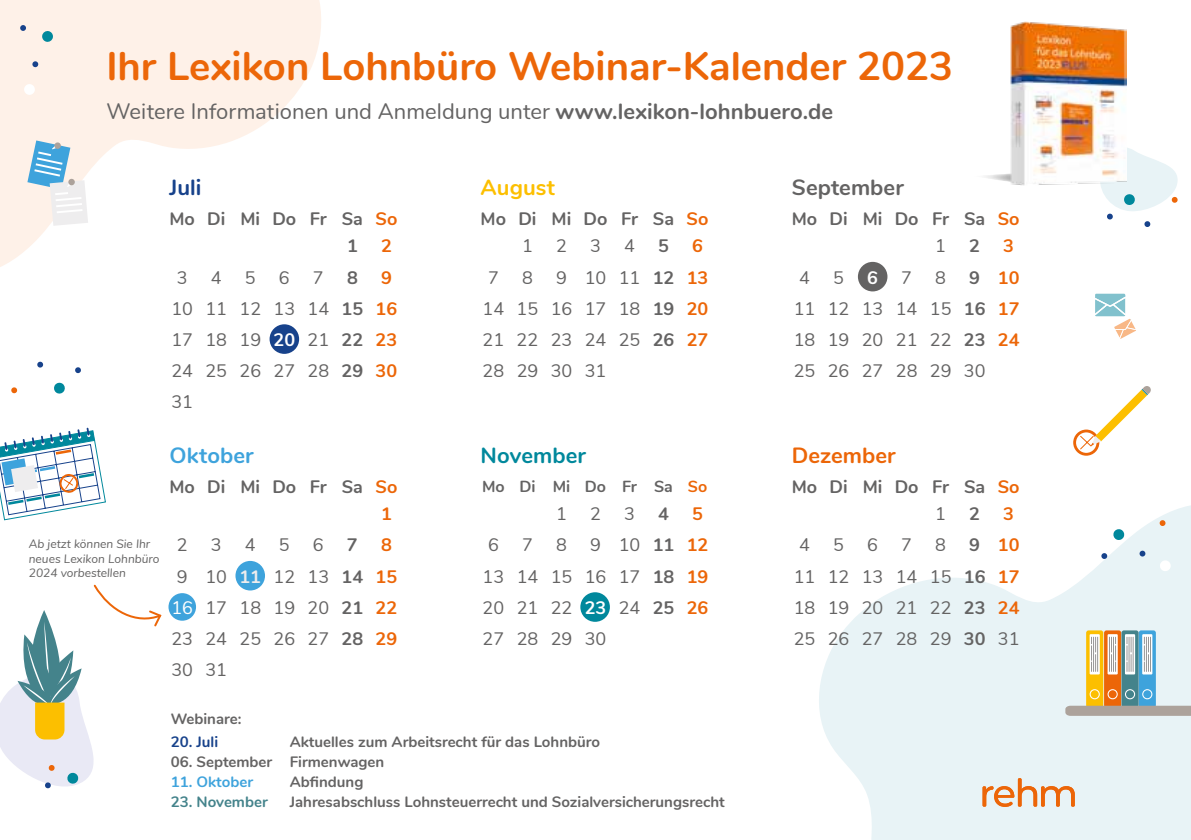
<style>
.page{position:relative;width:1191px;height:840px;background:#fff}
.page>*{position:absolute;margin:0;border:0;box-sizing:border-box;transform-origin:0 0}
.t1{font:700 40px "Nunito";color:#ec6608}
.t2{font:22px "Nunito";color:#646363}
.t3{font:700 22px "Nunito";letter-spacing:.005em;color:#646363}
.t4{font:700 22px "Nunito";letter-spacing:.005em;color:#00889c}
.t5{font:700 22px "Nunito";letter-spacing:.005em;color:#ec6608}
.t6{font:700 22px "Nunito";letter-spacing:.005em;color:#3ea3dc}
.t7{font:700 22px "Nunito";color:#fcbf00}
.t8{font:700 22px "Nunito";color:#17428b}
.t9{font:18px/31.2px "Nunito";color:#646363;text-align:justify}
.t10{font:700 18px/27.6px "Nunito";color:#646363}
.t11{font:700 18px "Nunito";color:#ec6608}
.t12{font:700 18px "Nunito";color:#fff}
.t13{font:700 16px "Nunito";color:#646363}
.t14{font:700 15px "Nunito";color:#646363}
.t15{font:700 15px "Nunito";color:#44838b}
.t16{font:700 15px "Nunito";color:#3ea3dc}
.t17{font:700 15px "Nunito";color:#17428b}
.t18{font:italic 12px/14.4px "Nunito";color:#646363}
.s1{font-weight:700}
.s2{color:#ec6608}
.s3{font-weight:700;color:#ec6608}
.s4{font-weight:700;color:#fff}
.s5{font-weight:400}
.s6{font-weight:700;color:#eeedee}
.s7{color:#fff}
</style>
<div class="page">
<svg style="left:0;top:0;width:321px;height:267px;fill:#fef1e8"></svg>
<svg style="left:819px;top:505px;width:372px;height:334px;fill:#e8f3f6"></svg>
<svg style="left:24px;top:84px;width:11px;height:11px"></svg>
<svg style="left:32px;top:61px;width:6px;height:6px"></svg>
<svg style="left:42px;top:31px;width:11px;height:11px"></svg>
<svg style="left:20px;top:25px;width:6px;height:6px"></svg>
<svg style="left:1159px;top:559px;width:12px;height:12px"></svg>
<svg style="left:1139px;top:550px;width:6px;height:6px"></svg>
<svg style="left:1112px;top:528px;width:13px;height:12px"></svg>
<svg style="left:1159px;top:519px;width:6px;height:7px"></svg>
<svg style="left:1101px;top:552px;width:6px;height:7px"></svg>
<div style="left:1086px;top:630px;width:17px;height:77px;background:#fcbf00;border-radius:2px"></div>
<svg style="left:1089px;top:688px;width:10px;height:11px"></svg>
<svg style="left:1090px;top:689px;width:8px;height:8px"></svg>
<svg style="left:1089px;top:633px;width:10px;height:41px"></svg>
<svg style="left:1091px;top:636px;width:7px;height:35px"></svg>
<div style="left:1138px;top:630px;width:17px;height:77px;background:#3ea3dc;border-radius:2px"></div>
<svg style="left:1142px;top:688px;width:10px;height:11px"></svg>
<svg style="left:1143px;top:689px;width:8px;height:8px"></svg>
<svg style="left:1142px;top:633px;width:10px;height:41px"></svg>
<svg style="left:1144px;top:636px;width:7px;height:35px"></svg>
<div style="left:1104px;top:630px;width:17px;height:77px;background:#ec6608;border-radius:2px"></div>
<svg style="left:1107px;top:688px;width:10px;height:11px"></svg>
<svg style="left:1108px;top:689px;width:8px;height:8px"></svg>
<svg style="left:1107px;top:633px;width:10px;height:41px"></svg>
<svg style="left:1109px;top:636px;width:7px;height:35px"></svg>
<div style="left:1121px;top:630px;width:17px;height:77px;background:#44838b;border-radius:2px"></div>
<svg style="left:1125px;top:688px;width:10px;height:11px"></svg>
<svg style="left:1126px;top:689px;width:8px;height:8px"></svg>
<svg style="left:1125px;top:633px;width:10px;height:41px"></svg>
<svg style="left:1126px;top:636px;width:7px;height:35px"></svg>
<svg style="left:1065px;top:705px;width:126px;height:10px"></svg>
<div style="left:1073px;top:429px;width:26px;height:26px;border:3px solid #ec6608;border-radius:50%"></div>
<svg style="left:1079px;top:386px;width:72px;height:64px"></svg>
<svg style="left:1095px;top:293px;width:41px;height:45px"></svg>
<svg style="left:0;top:427px;width:106px;height:93px"></svg>
<svg style="left:37px;top:361px;width:6px;height:7px"></svg>
<svg style="left:54px;top:382px;width:11px;height:12px"></svg>
<svg style="left:11px;top:387px;width:7px;height:6px"></svg>
<svg style="left:75px;top:367px;width:6px;height:6px"></svg>
<svg style="left:982px;top:777px;width:92px;height:29px;background:#e9c6aa"></svg>
<div style="left:858px;top:262px;width:29px;height:29px;background:#646363;border-radius:50%"></div>
<svg style="left:27px;top:140px;width:61px;height:86px;background:#ccdee8"></svg>
<div style="left:68px;top:178px;width:7px;height:7px;background:#aca29b;border-radius:50%"></div>
<svg style="left:985px;top:148px;width:193px;height:79px"></svg>
<img style="left:1010px;top:21px;width:116px;height:165px">
<div style="left:269px;top:324px;width:30px;height:29px;background:#17428b;border-radius:50%"></div>
<div style="left:235px;top:560px;width:30px;height:30px;background:#3ea3dc;border-radius:50%"></div>
<div style="left:168px;top:592px;width:28px;height:28px;background:#3ea3dc;border-radius:50%"></div>
<div style="left:580px;top:592px;width:30px;height:29px;background:#00889c;border-radius:50%"></div>
<svg style="left:0;top:584px;width:162px;height:205px"></svg>
<h1 class="t1" style="left:106px;top:37px;width:848px">Ihr Lexikon Lohnbüro Webinar-Kalender 2023</h1>
<p class="t2" style="left:106px;top:95px;width:728px">Weitere Informationen und Anmeldung unter <span class="s1">www.lexikon-lohnbuero.de</span></p>
<p class="t8" style="left:169px;top:171px;width:34px">Juli</p>
<p class="t10" style="left:347px;top:203px;width:52px;text-indent:-177px">Mo Di Mi Do Fr Sa <span class="s2">So<br></span>1</p>
<p class="t11" style="left:381px;top:233px;width:12px">2</p>
<p class="t9" style="left:171px;top:260px;width:227px;text-align:left;text-indent:210px"><span class="s3">9<br></span>10 11 12 13 14 <span class="s1">15</span> <span class="s3">16<br></span>17 18 19 <span class="s4">20</span> 21 <span class="s1">22</span> <span class="s3">23<br></span>24 25 26 27 28 <span class="s1">29</span> <span class="s3">30<br></span>31</p>
<p class="t9" style="left:177px;top:260px;width:12px">3</p>
<p class="t9" style="left:211px;top:260px;width:12px">4</p>
<p class="t9" style="left:245px;top:260px;width:12px">5</p>
<p class="t9" style="left:279px;top:260px;width:12px">6</p>
<p class="t9" style="left:313px;top:260px;width:12px">7</p>
<p class="t10" style="left:347px;top:262px;width:12px">8</p>
<p class="t7" style="left:480px;top:171px;width:76px">August</p>
<p class="t10" style="left:522px;top:203px;width:188px;text-indent:-41px">Mo Di Mi Do Fr Sa <span class="s2">So<br></span><span class="s5">1</span></p>
<p class="t9" style="left:556px;top:229px;width:12px">2</p>
<p class="t9" style="left:590px;top:229px;width:12px">3</p>
<p class="t9" style="left:624px;top:229px;width:12px">4</p>
<p class="t10" style="left:658px;top:231px;width:12px">5</p>
<p class="t11" style="left:692px;top:233px;width:12px">6</p>
<p class="t9" style="left:482px;top:260px;width:227px;text-indent:73px">9 10 11 <span class="s1">12</span> <span class="s3">13<br></span>14 15 16 17 18 <span class="s1">19</span> <span class="s3">20<br></span>21 22 23 24 25 <span class="s1">26</span> <span class="s3">27<br></span>28 29 30 31</p>
<p class="t9" style="left:488px;top:260px;width:12px">7</p>
<p class="t9" style="left:522px;top:260px;width:12px">8</p>
<p class="t18" style="left:29px;top:535px;width:132px">Ab jetzt können Sie Ihr neues Lexikon Lohnbüro<br>2024 vorbestellen</p>
<p class="t6" style="left:169px;top:439px;width:86px">Oktober</p>
<p class="t10" style="left:381px;top:471px;width:18px;text-indent:-211px">Mo Di Mi Do Fr Sa <span class="s2">So<br>1</span></p>
<p class="t9" style="left:177px;top:528px;width:12px">2</p>
<p class="t9" style="left:211px;top:528px;width:12px">3</p>
<p class="t9" style="left:245px;top:528px;width:12px">4</p>
<p class="t9" style="left:279px;top:528px;width:12px">5</p>
<p class="t9" style="left:313px;top:528px;width:12px">6</p>
<p class="t10" style="left:347px;top:530px;width:12px">7</p>
<p class="t9" style="left:171px;top:528px;width:227px;text-align:left;text-indent:209px"><span class="s3">8<br></span>9 10 <span class="s6">11</span> 12 13 <span class="s1">14</span> <span class="s3">15<br></span><span class="s7">16</span> 17 18 19 20 <span class="s1">21</span> <span class="s3">22<br></span>23 24 25 26 27 <span class="s1">28</span> <span class="s3">29<br></span>30 31</p>
<p class="t4" style="left:480px;top:439px;width:107px">November</p>
<p class="t13" style="left:482px;top:474px;width:227px">Mo Di Mi Do Fr Sa <span class="s2">So</span></p>
<p class="t9" style="left:556px;top:497px;width:12px">1</p>
<p class="t9" style="left:590px;top:497px;width:12px">2</p>
<p class="t9" style="left:624px;top:497px;width:12px">3</p>
<p class="t10" style="left:658px;top:499px;width:12px">4</p>
<p class="t11" style="left:692px;top:500px;width:12px">5</p>
<p class="t9" style="left:488px;top:528px;width:12px">6</p>
<p class="t9" style="left:522px;top:528px;width:12px">7</p>
<p class="t9" style="left:556px;top:528px;width:12px">8</p>
<p class="t9" style="left:482px;top:528px;width:227px;text-indent:107px">9 10 <span class="s1">11</span> <span class="s3">12<br></span>13 14 15 16 17 <span class="s1">18</span> <span class="s3">19<br></span>20 21 22 <span class="s4">23</span> 24 <span class="s1">25</span> <span class="s3">26<br></span>27 28 29 30</p>
<p class="t14" style="left:171px;top:707px;width:72px">Webinare:</p>
<p class="t17" style="left:171px;top:730px;width:49px">20. Juli</p>
<p class="t14" style="left:290px;top:730px;width:312px">Aktuelles zum Arbeitsrecht für das Lohnbüro</p>
<p class="t14" style="left:171px;top:750px;width:215px">06. September Firmenwagen</p>
<p class="t16" style="left:171px;top:770px;width:84px">11. Oktober</p>
<p class="t14" style="left:290px;top:770px;width:75px">Abfindung</p>
<p class="t15" style="left:171px;top:790px;width:99px">23. November</p>
<p class="t14" style="left:290px;top:790px;width:436px">Jahresabschluss Lohnsteuerrecht und Sozialversicherungsrecht</p>
<p class="t3" style="left:791px;top:171px;width:113px">September</p>
<p class="t10" style="left:935px;top:203px;width:86px;text-indent:-143px">Mo Di Mi Do Fr Sa <span class="s2">So<br></span><span class="s5">1</span></p>
<p class="t10" style="left:969px;top:231px;width:12px">2</p>
<p class="t11" style="left:1003px;top:233px;width:12px">3</p>
<p class="t9" style="left:793px;top:260px;width:227px;text-indent:175px"><span class="s1">9</span> <span class="s3">10<br></span>11 12 13 14 15 <span class="s1">16</span> <span class="s3">17<br></span>18 19 20 21 22 <span class="s1">23</span> <span class="s3">24<br></span>25 26 27 28 29 30</p>
<p class="t9" style="left:799px;top:260px;width:12px">4</p>
<p class="t9" style="left:833px;top:260px;width:12px">5</p>
<p class="t12" style="left:867px;top:264px;width:12px">6</p>
<p class="t9" style="left:901px;top:260px;width:12px">7</p>
<p class="t9" style="left:935px;top:260px;width:12px">8</p>
<p class="t5" style="left:791px;top:439px;width:105px">Dezember</p>
<p class="t10" style="left:935px;top:471px;width:86px;text-indent:-143px">Mo Di Mi Do Fr Sa <span class="s2">So<br></span><span class="s5">1</span></p>
<p class="t10" style="left:969px;top:499px;width:12px">2</p>
<p class="t11" style="left:1003px;top:500px;width:12px">3</p>
<p class="t9" style="left:793px;top:528px;width:227px;text-indent:175px"><span class="s1">9</span> <span class="s3">10<br></span>11 12 13 14 15 <span class="s1">16</span> <span class="s3">17<br></span>18 19 20 21 22 <span class="s1">23</span> <span class="s3">24<br></span>25 26 27 28 29 <span class="s1">30</span> 31</p>
<p class="t9" style="left:799px;top:528px;width:12px">4</p>
<p class="t9" style="left:833px;top:528px;width:12px">5</p>
<p class="t9" style="left:867px;top:528px;width:12px">6</p>
<p class="t9" style="left:901px;top:528px;width:12px">7</p>
<p class="t9" style="left:935px;top:528px;width:12px">8</p>
</div>
